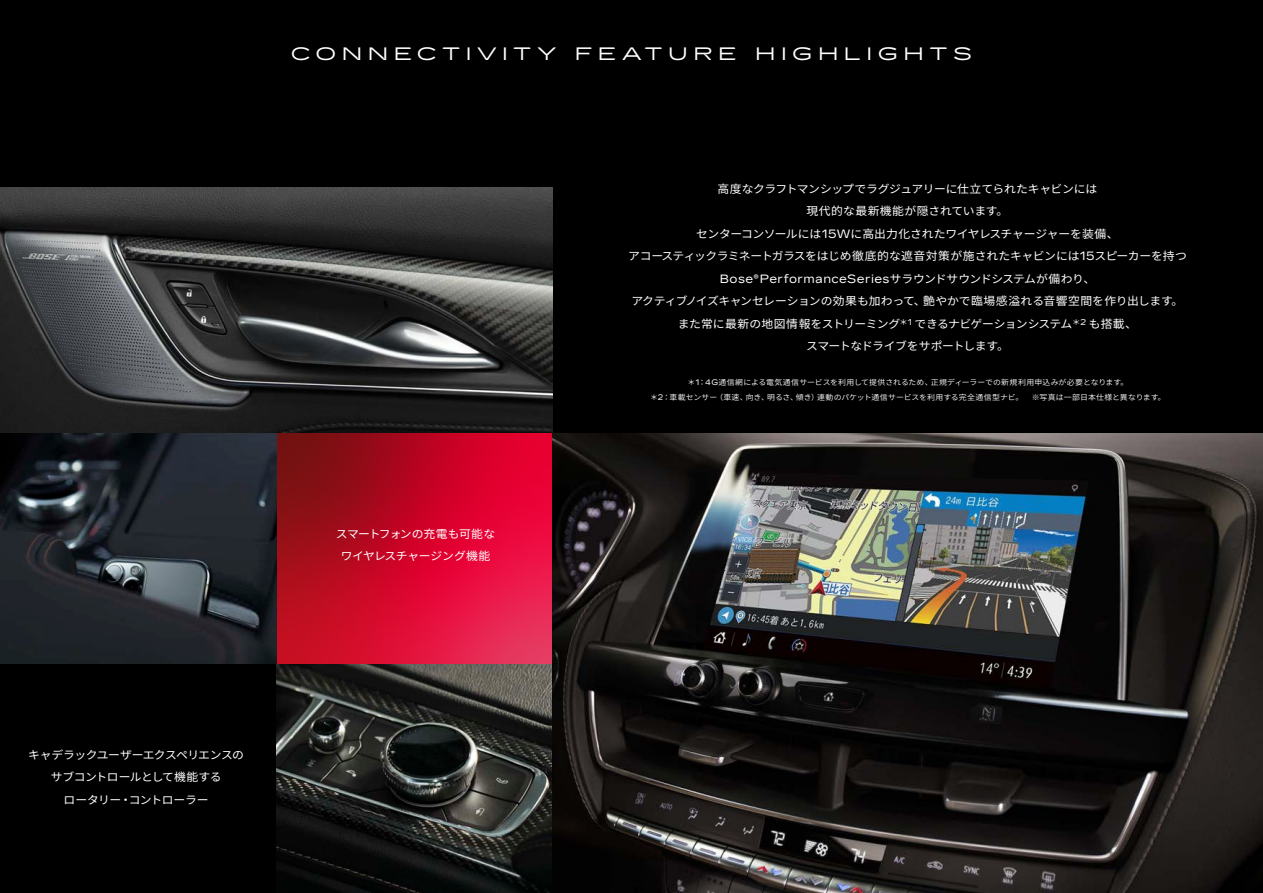
<style>
.page{position:relative;width:1263px;height:893px;background:#000}
.page>*{position:absolute;margin:0;border:0;box-sizing:border-box;transform-origin:0 0}
.t1{font:expanded 18px "Cadillac Gothic";letter-spacing:.3em;color:#fff}
.t2{font:12px "Cadillac Gothic";letter-spacing:.03em;color:#fff}
.t3{font:11.25px/22.5px "Source Han Sans";letter-spacing:-.025em;color:#fff;text-align:center;scale:1.05 1}
.t4{font:11.25px/22.5px "Source Han Sans";letter-spacing:-.045em;color:#fff;text-align:center;scale:1.05 1}
.t5{font:7.5px/15px "Source Han Sans";letter-spacing:.005em;color:#fff;text-align:center;scale:1.05 1}
.s1{font-family:"Cadillac Gothic";font-size:12px}
.s2{font-family:"Source Han Sans";font-size:11.25px}
.s3{font-family:"Cadillac Gothic";font-size:7.95px}
</style>
<div class="page">
<img style="left:0;top:187px;width:553px;height:247px">
<img style="left:276px;top:663px;width:277px;height:230px">
<svg style="left:276px;top:434px;width:277px;height:229px;background:#c70c2c"></svg>
<img style="left:0;top:434px;width:276px;height:229px">
<img style="left:553px;top:434px;width:710px;height:459px">
<h1 class="t1" style="left:291px;top:43px;width:683px">CONNECTIVITY FEATURE HIGHLIGHTS</h1>
<p class="t3" style="left:336px;top:523px;width:153px">スマートフォンの充電も可能なワイヤレスチャージング機能</p>
<p class="t3" style="left:628px;top:178px;width:534px">高度なクラフトマンシップでラグジュアリーに仕立てられたキャビンには<br>現代的な最新機能が隠されています。<br>センターコンソールには<span class="s1">15W</span>に高出力化されたワイヤレスチャージャーを装備、<br>アコースティックラミネートガラスをはじめ徹底的な遮音対策が施されたキャビンには<span class="s1">15</span>スピーカーを持つ</p>
<p class="t2" style="left:720px;top:272px;width:377px">Bose®PerformanceSeries<span class="s2">サラウンドサウンドシステムが備わり、</span></p>
<p class="t3" style="left:631px;top:290px;width:527px">アクティブノイズキャンセレーションの効果も加わって、艶やかで臨場感溢れる音響空間を作り出します。また常に最新の地図情報をストリーミング<sup>＊</sup><sup>1</sup> できるナビゲーションシステム<sup>＊</sup><sup>2</sup> も搭載、<br>スマートなドライブをサポートします。</p>
<p class="t5" style="left:650px;top:375px;width:493px">＊<span class="s3">1</span>：<span class="s3">4G</span>通信網による電気通信サービスを利用して提供されるため、正規ディーラーでの新規利用申込みが必要となります。<br>＊<span class="s3">2</span>：車載センサー（車速、向き、明るさ、傾き）連動のパケット通信サービスを利用する完全通信型ナビ。　※写真は一部日本仕様と異なります。</p>
<p class="t4" style="left:28px;top:744px;width:207px">キャデラックユーザーエクスペリエンスのサブコントロールとして機能する<br>ロータリー・コントローラー</p>
</div>
